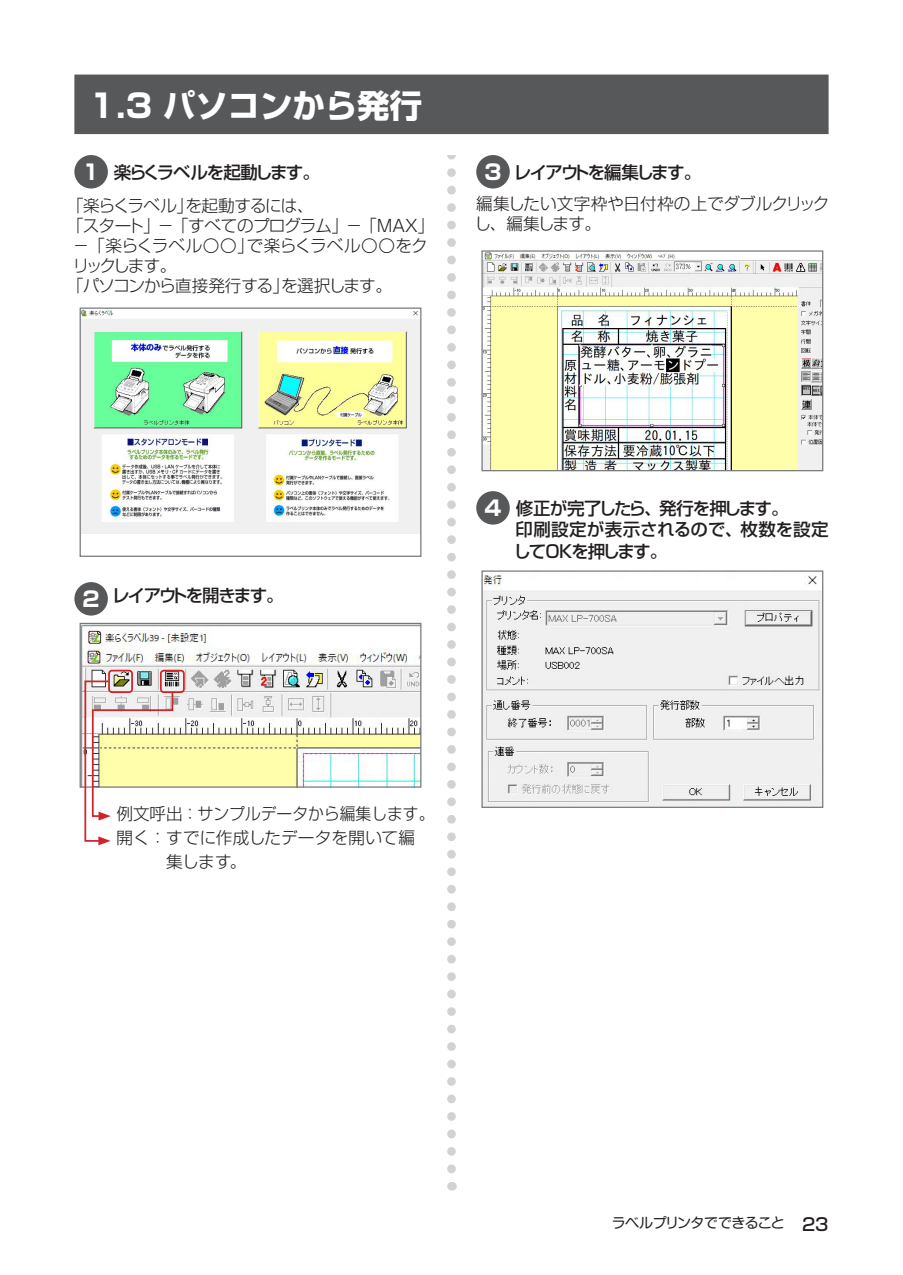
<style>
.page{position:relative;width:903px;height:1275px;background:#fff}
.page>*{position:absolute;margin:0;border:0;box-sizing:border-box;transform-origin:0 0}
._021_Title2{font:700 32.38px "Shin Go Pro";color:#fff}
._050_S1No{font:700 21px "Shin Go Pro";color:#fff}
._051_Step1{font:500 17.5px/21.9px "Shin Go Pro";letter-spacing:-.015em;color:#231f20}
._051_Step1-2{font:500 17.5px "Shin Go Pro";letter-spacing:-.065em;color:#231f20}
._051_Step1-3{font:500 17.5px "Shin Go Pro";letter-spacing:-.095em;color:#231f20}
._051_Step1-4{font:500 17.5px "Shin Go Pro";letter-spacing:-.105em;color:#231f20}
._051_Step1-5{font:500 17.5px "Shin Go Pro";letter-spacing:-.1em;color:#231f20}
._032_Lead3{font:300 16.62px/20.1px "Shin Go Pro";letter-spacing:-.04em;color:#231f20}
._052_S1Body{font:300 16.62px "Shin Go Pro";color:#231f20}
._032_Lead3-2{font:300 16.62px/20.1px "Shin Go Pro";letter-spacing:-.01em;color:#231f20}
.t1{font:14px "Shin M Go Pro";letter-spacing:-.045em;color:#231f20}
.s1{font-family:"Shin Go Pro";font-weight:500;font-size:17.5px}
</style>
<div class="page">
<svg style="left:447px;top:155px;width:9px;height:1014px"></svg>
<div style="left:74px;top:155px;width:34px;height:34px;background:#57585a;border-radius:50%"></div>
<img style="left:82px;top:309px;width:337px;height:224px">
<div style="left:80px;top:307px;width:341px;height:250px;border:1px solid #76787b"></div>
<div style="left:74px;top:582px;width:34px;height:34px;background:#57585a;border-radius:50%"></div>
<img style="left:82px;top:625px;width:337px;height:161px">
<div style="left:80px;top:623px;width:341px;height:165px;border:1px solid #76787b"></div>
<div style="left:476px;top:155px;width:34px;height:34px;background:#57585a;border-radius:50%"></div>
<img style="left:483px;top:252px;width:338px;height:217px">
<div style="left:481px;top:250px;width:342px;height:221px;border:1px solid #76787b"></div>
<div style="left:476px;top:491px;width:34px;height:34px;background:#57585a;border-radius:50%"></div>
<img style="left:483px;top:572px;width:338px;height:234px">
<div style="left:481px;top:570px;width:342px;height:238px;border:1px solid #76787b"></div>
<div style="left:74px;top:75px;width:754px;height:59px;background:#57585a"></div>
<div style="left:108px;top:670px;width:25px;height:23px;border:2px solid #d1232a;border-radius:3px"></div>
<div style="left:160px;top:670px;width:25px;height:23px;border:2px solid #d1232a;border-radius:3px"></div>
<svg style="left:84px;top:680px;width:90px;height:165px"></svg>
<p class="_021_Title2" style="left:89px;top:80px;width:334px">1.3 パソコンから発行</p>
<p class="_050_S1No" style="left:83px;top:155px;width:19px">1</p>
<p class="_051_Step1-3" style="left:114px;top:158px;width:208px">楽らくラベルを起動します。</p>
<p class="_032_Lead3" style="left:67px;top:193px;width:249px">「楽らくラベル」を起動するには、</p>
<p class="_032_Lead3" style="left:73px;top:213px;width:363px;text-indent:-6px">「スタート」－「すべてのプログラム」－「MAX」－「楽らくラベル〇〇」で楽らくラベル〇〇をクリックします。</p>
<p class="_032_Lead3" style="left:67px;top:274px;width:327px">「パソコンから直接発行する」を選択します。</p>
<p class="_050_S1No" style="left:482px;top:155px;width:22px">３</p>
<p class="_051_Step1-4" style="left:514px;top:158px;width:189px">レイアウトを編集します。</p>
<p class="_032_Lead3-2" style="left:474px;top:191px;width:357px">編集したい文字枠や日付枠の上でダブルクリックし、編集します。</p>
<p class="_050_S1No" style="left:81px;top:582px;width:22px">２</p>
<p class="_051_Step1-5" style="left:112px;top:581px;width:173px">レイアウトを開きます。</p>
<p class="_050_S1No" style="left:484px;top:491px;width:19px">4</p>
<p class="_051_Step1-2" style="left:516px;top:494px;width:274px">修正が完了したら、発行を押します。</p>
<p class="_051_Step1" style="left:513px;top:517px;width:317px">印刷設定が表示されるので、枚数を設定してOKを押します。</p>
<p class="_052_S1Body" style="left:116px;top:800px;width:320px">例文呼出：サンプルデータから編集します。</p>
<p class="_052_S1Body" style="left:116px;top:824px;width:300px">開く：すでに作成したデータを開いて編</p>
<p class="_052_S1Body" style="left:94px;top:848px;width:154px">　　　　集します。</p>
<p class="t1" style="left:612px;top:1212px;width:218px">ラベルプリンタでできること <span class="s1">23</span></p>
</div>
